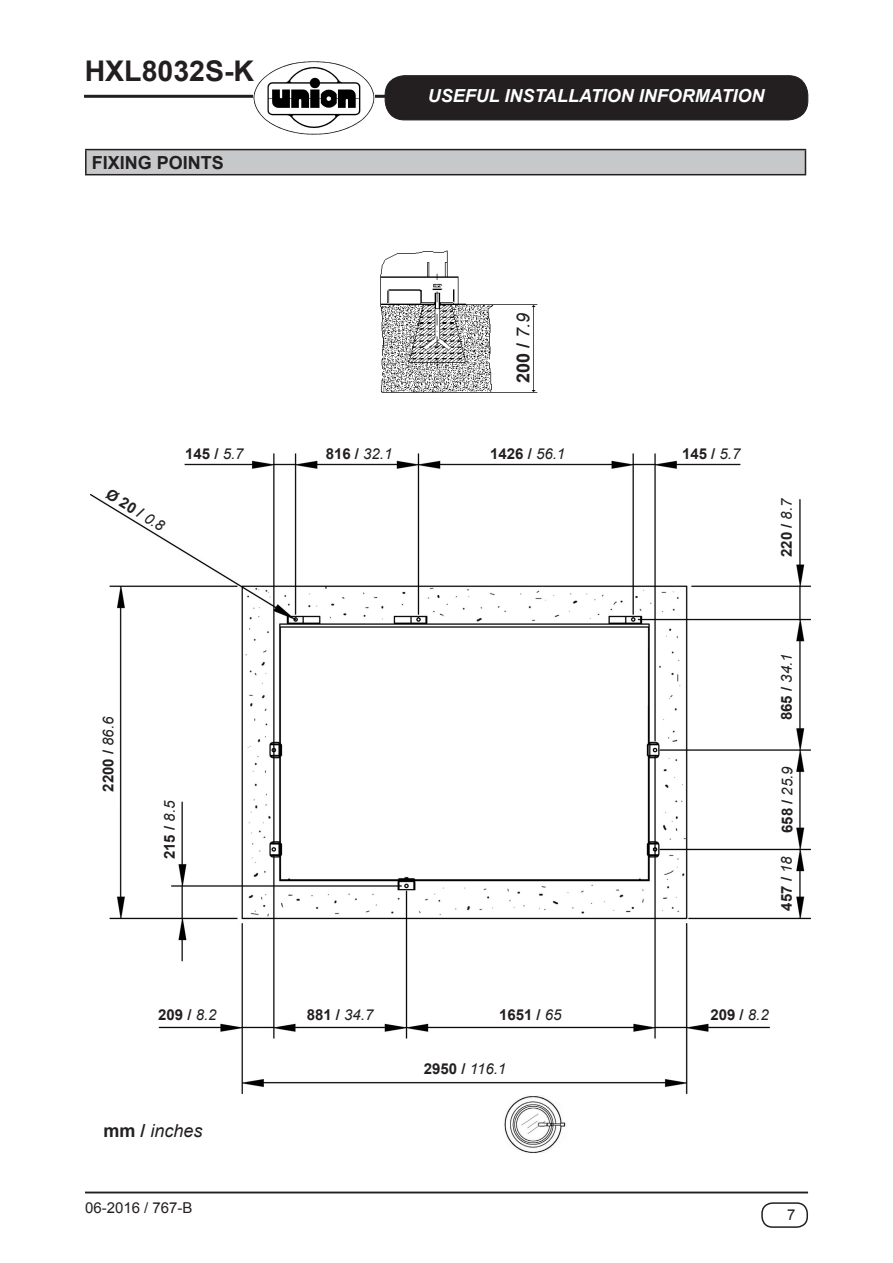
<style>
.page{position:relative;width:893px;height:1263px;background:#fff}
.page>*{position:absolute;margin:0;border:0;box-sizing:border-box;transform-origin:0 0}
.t1{font:700 28.5px "Arial";color:#231f20}
.t2{font:italic 700 18px "Arial";color:#fff}
.t3{font:700 18px "Arial";color:#231f20}
.t4{font:italic 18px "Arial";color:#231f20}
.t5{font:700 15px "Arial";color:#231f20}
.Numero_Pagina{font:15px "Arial";color:#231f20}
.s1{font-weight:400;font-style:italic}
.s2{font-weight:700;font-style:normal}
</style>
<div class="page">
<hr style="left:85px;top:1192px;width:723px;height:1px;background:#231f20">
<div style="left:761px;top:1202px;width:47px;height:26px;border:2px solid #231f20;border-radius:10px"></div>
<hr style="left:84px;top:95px;width:342px;height:3px;background:#231f20">
<div style="left:385px;top:76px;width:423px;height:44px;background:#231f20;border-radius:19px"></div>
<div style="left:385px;top:75px;width:423px;height:45px;border:1px solid #231f20;border-radius:19px"></div>
<img style="left:380px;top:250px;width:158px;height:143px">
<img style="left:504px;top:1096px;width:62px;height:57px">
<img style="left:90px;top:453px;width:721px;height:640px">
<img style="left:253px;top:61px;width:122px;height:73px">
<div style="left:86px;top:150px;width:719px;height:25px;background:#c7c8ca"></div>
<hr style="left:85px;top:149px;width:721px;height:1px;background:#231f20">
<hr style="left:85px;top:150px;width:2px;height:24px;background:#231f20">
<svg style="left:805px;top:150px;width:1px;height:24px"></svg>
<hr style="left:85px;top:174px;width:721px;height:1px;background:#231f20">
<h1 class="t1" style="left:85px;top:52px;width:171px">HXL8032S-K</h1>
<p class="t3" style="left:92px;top:150px;width:134px">FIXING POINTS</p>
<p class="t2" style="left:428px;top:84px;width:338px">USEFUL INSTALLATION INFORMATION</p>
<p class="t3" style="left:511px;top:383px;width:72px;rotate:-90deg">200 / <span class="s1">7.9</span></p>
<p class="t5" style="left:113px;top:484px;width:67px;rotate:32deg">Ø 20 / <span class="s1">0.8</span></p>
<p class="t5" style="left:185px;top:444px;width:60px">145 / <span class="s1">5.7</span></p>
<p class="t5" style="left:326px;top:444px;width:68px">816 / <span class="s1">32.1</span></p>
<p class="t5" style="left:490px;top:444px;width:77px">1426 / <span class="s1">56.1</span></p>
<p class="t5" style="left:682px;top:444px;width:60px">145 / <span class="s1">5.7</span></p>
<p class="t5" style="left:98px;top:792px;width:77px;rotate:-90deg">2200 / <span class="s1">86.6</span></p>
<p class="t5" style="left:160px;top:859px;width:60px;rotate:-90deg">215 / <span class="s1">8.5</span></p>
<p class="t5" style="left:777px;top:557px;width:60px;rotate:-90deg">220 / <span class="s1">8.7</span></p>
<p class="t5" style="left:777px;top:720px;width:68px;rotate:-90deg">865 / <span class="s1">34.1</span></p>
<p class="t5" style="left:777px;top:833px;width:68px;rotate:-90deg">658 / <span class="s1">25.9</span></p>
<p class="t5" style="left:777px;top:911px;width:56px;rotate:-90deg">457 / <span class="s1">18</span></p>
<p class="t5" style="left:158px;top:1005px;width:60px">209 / <span class="s1">8.2</span></p>
<p class="t4" style="left:103px;top:1119px;width:101px"><span class="s2">mm /</span> inches</p>
<p class="Numero_Pagina" style="left:85px;top:1198px;width:109px">06-2016 / 767-B</p>
<p class="t5" style="left:307px;top:1005px;width:68px">881 / <span class="s1">34.7</span></p>
<p class="t5" style="left:499px;top:1005px;width:64px">1651 / <span class="s1">65</span></p>
<p class="t5" style="left:710px;top:1005px;width:60px">209 / <span class="s1">8.2</span></p>
<p class="t5" style="left:424px;top:1059px;width:84px">2950 / <span class="s1">116.1</span></p>
<p class="Numero_Pagina" style="left:787px;top:1204px;width:10px">7</p>
</div>
